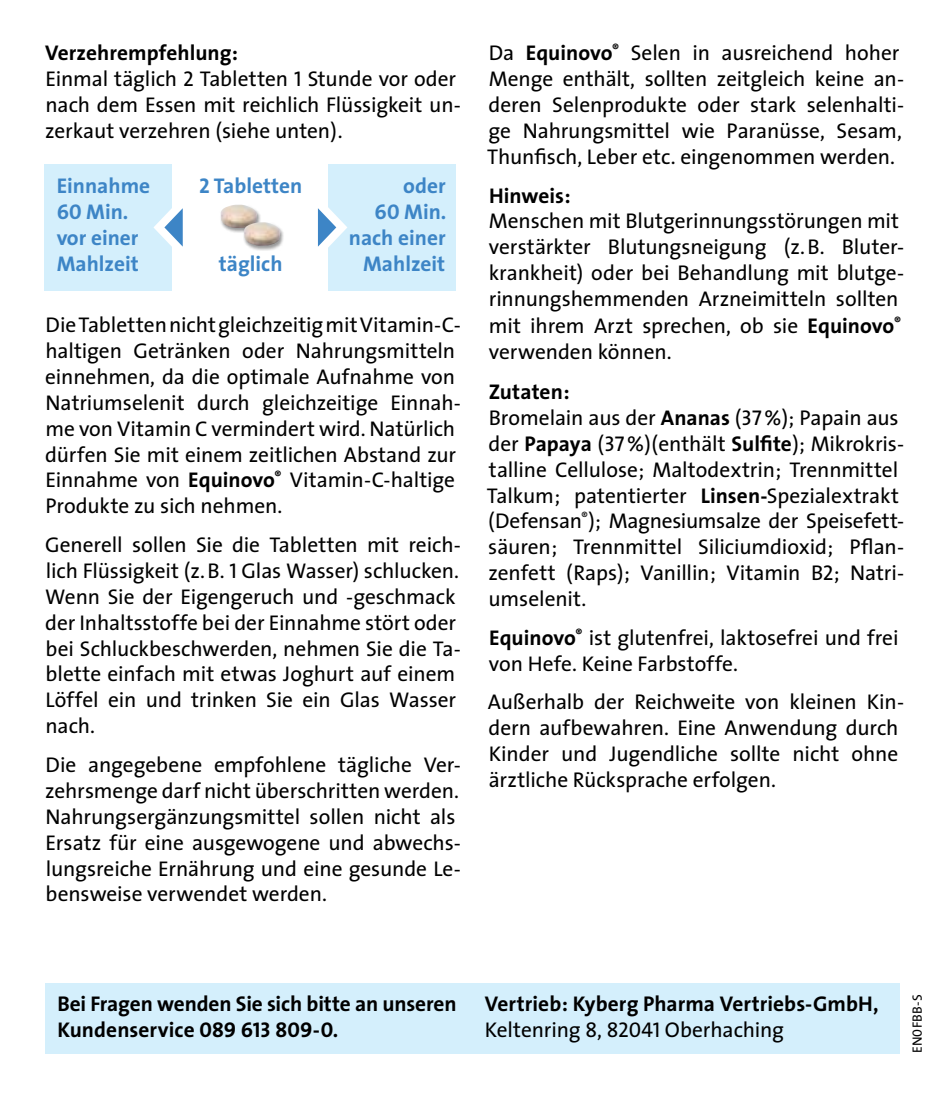
<style>
.page{position:relative;width:944px;height:1098px;background:#fff}
.page>*{position:absolute;margin:0;border:0;box-sizing:border-box;transform-origin:0 0}
.t1{font:21.38px/25.9px "The Sans";letter-spacing:-.005em;color:#000}
.t2{font:700 21.38px/25.9px "The Sans";color:#000}
.t3{font:700 21.38px/25.9px "The Sans";color:#3d85c6;text-align:right}
.t4{font:13.5px "The Sans Caps";letter-spacing:.02em;color:#000}
.s1{font-weight:700}
.s2{font-family:"The Sans Caps"}
.s3{font-family:"The Sans Bold Caps";font-weight:400}
.s4{font-weight:400}
.s5{font-family:"The Sans Caps";font-weight:400}
</style>
<div class="page">
<div style="left:45px;top:982px;width:854px;height:70px;background:#d4effc"></div>
<div style="left:45px;top:164px;width:127px;height:126px;background:#d4effc"></div>
<div style="left:328px;top:164px;width:128px;height:126px;background:#d4effc"></div>
<svg style="left:153px;top:208px;width:30px;height:39px"></svg>
<svg style="left:318px;top:207px;width:29px;height:41px"></svg>
<div style="left:219px;top:204px;width:42px;height:29px;background:#000;opacity:.4"></div>
<img style="left:221px;top:205px;width:36px;height:23px">
<div style="left:243px;top:222px;width:42px;height:29px;background:#000;opacity:.4"></div>
<img style="left:244px;top:222px;width:36px;height:23px">
<p class="t1" style="left:45px;top:39px;width:417px"><span class="s1">Verzehrempfehlung:<br></span>Einmal täglich <span class="s2">2</span> Tabletten <span class="s2">1</span> Stunde vor oder nach dem Essen mit reichlich Flüssigkeit un&shy;zerkaut verzehren (siehe unten).</p>
<p class="t3" style="left:57px;top:172px;width:95px;text-align:left">Einnahme<br><span class="s3">60</span> Min. vor einer<br>Mahlzeit</p>
<p class="t3" style="left:199px;top:172px;width:105px"><span class="s3">2</span> Tabletten</p>
<p class="t3" style="left:219px;top:250px;width:65px">täglich</p>
<p class="t3" style="left:349px;top:172px;width:99px">oder<br><span class="s3">60</span> Min. nach einer<br>Mahlzeit</p>
<p class="t1" style="left:45px;top:311px;width:417px">Die Tabletten nicht gleichzeitig mit Vitamin-C&shy;haltigen Getränken oder Nahrungsmitteln einnehmen, da die optimale Aufnahme von Natriumselenit durch gleichzeitige Einnah&shy;me von Vitamin C vermindert wird. Natürlich dürfen Sie mit einem zeitlichen Abstand zur Einnahme von <span class="s1">Equinovo</span><sup>®</sup> Vitamin-C-haltige Produkte zu sich nehmen.</p>
<p class="t1" style="left:45px;top:531px;width:417px">Generell sollen Sie die Tabletten mit reich&shy;lich Flüssigkeit (z.B. <span class="s2">1</span> Glas Wasser) schlucken.<br>Wenn Sie der Eigengeruch und -geschmack der Inhaltsstoffe bei der Einnahme stört oder bei Schluckbeschwerden, nehmen Sie die Ta&shy;blette einfach mit etwas Joghurt auf einem Löffel ein und trinken Sie ein Glas Wasser nach.</p>
<p class="t1" style="left:45px;top:750px;width:417px">Die angegebene empfohlene tägliche Ver&shy;zehrsmenge darf nicht überschritten werden.<br>Nahrungsergänzungsmittel sollen nicht als Ersatz für eine ausgewogene und abwechs&shy;lungsreiche Ernährung und eine gesunde Le&shy;bensweise verwendet werden.</p>
<p class="t1" style="left:487px;top:39px;width:419px">Da <span class="s1">Equinovo</span><sup>®</sup> Selen in ausreichend hoher Menge enthält, sollten zeitgleich keine an&shy;deren Selenprodukte oder stark selenhalti&shy;ge Nahrungsmittel wie Paranüsse, Sesam, Thunfisch, Leber etc. eingenommen werden.</p>
<p class="t2" style="left:489px;top:182px;width:83px">Hinweis:</p>
<p class="t1" style="left:489px;top:207px;width:417px">Menschen mit Blutgerinnungsstörungen mit verstärkter Blutungsneigung (z.B. Bluter&shy;krankheit) oder bei Behandlung mit blutge&shy;rinnungshemmenden Arzneimitteln sollten mit ihrem Arzt sprechen, ob sie <span class="s1">Equinovo</span><sup>® </sup>verwenden können.</p>
<p class="t1" style="left:487px;top:378px;width:419px"><span class="s1">Zutaten:<br></span>Bromelain aus der <span class="s1">Ananas</span> (<span class="s2">37</span>%); Papain aus der <span class="s1">Papaya</span> (<span class="s2">37</span>%)(enthält <span class="s1">Sulfite</span>); Mikrokris&shy;talline Cellulose; Maltodextrin; Trennmittel Talkum; patentierter <span class="s1">Linsen-</span>Spezialextrakt (Defensan<sup>®</sup>); Magnesiumsalze der Speisefett&shy;säuren; Trennmittel Siliciumdioxid; Pflan&shy;zenfett (Raps); Vanillin; Vitamin B<span class="s2">2</span>; Natri&shy;umselenit.</p>
<p class="t1" style="left:489px;top:623px;width:411px"><span class="s1">Equinovo</span><sup>®</sup> ist glutenfrei, laktosefrei und frei von Hefe. Keine Farbstoffe.</p>
<p class="t1" style="left:488px;top:688px;width:418px">Außerhalb der Reichweite von kleinen Kin&shy;dern aufbewahren. Eine Anwendung durch Kinder und Jugendliche sollte nicht ohne ärztliche Rücksprache erfolgen.</p>
<p class="t2" style="left:57px;top:990px;width:401px">Bei Fragen wenden Sie sich bitte an unseren<br>Kundenservice <span class="s3">089 613 809-0.</span></p>
<p class="t2" style="left:485px;top:990px;width:395px">Vertrieb: Kyberg Pharma Vertriebs-GmbH,<br><span class="s4">Keltenring</span> <span class="s5">8, 82041</span> <span class="s4">Oberhaching</span></p>
<p class="t4" style="left:906px;top:1052px;width:60px;rotate:-90deg">EN0FBB-S</p>
</div>
